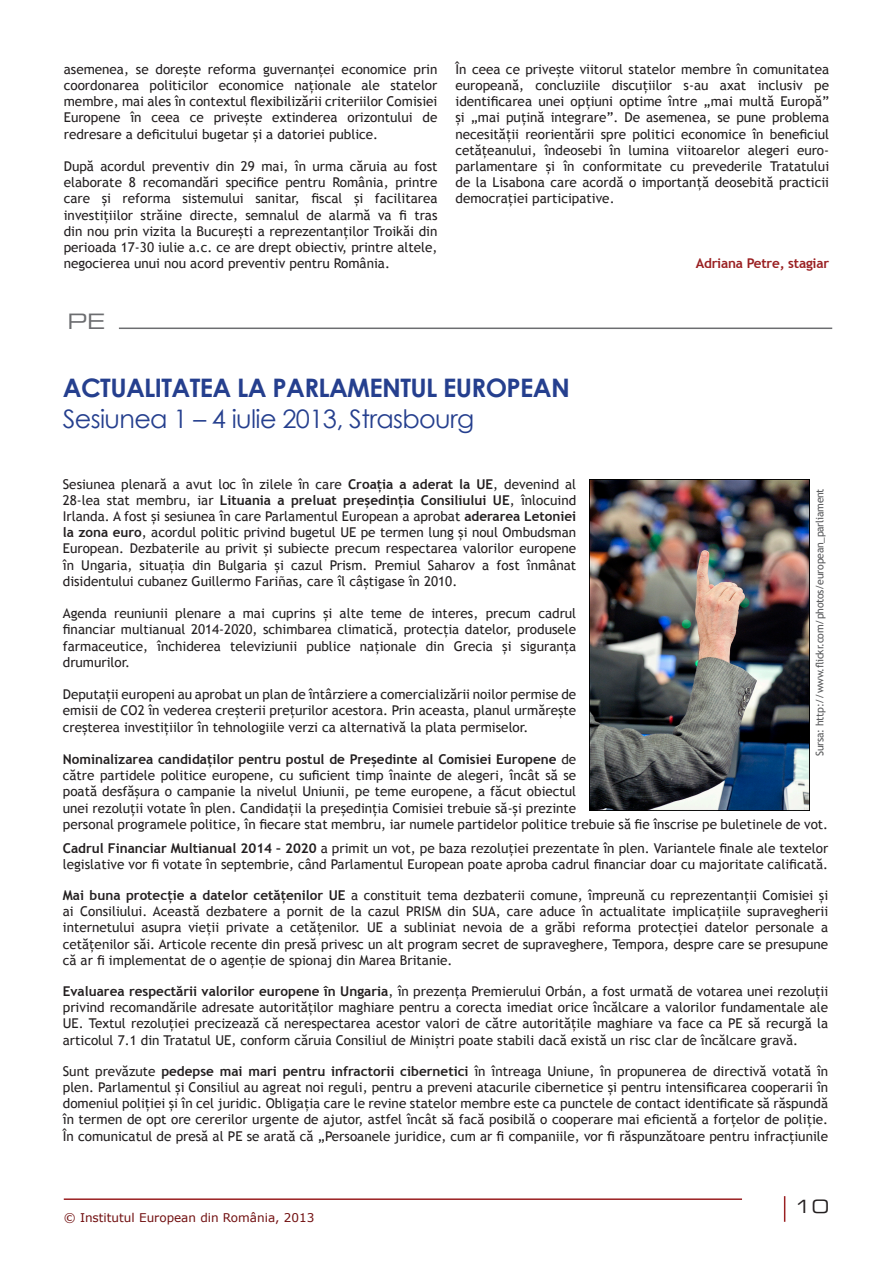
<style>
.page{position:relative;width:893px;height:1263px;background:#fff}
.page>*{position:absolute;margin:0;border:0;box-sizing:border-box;transform-origin:0 0}
.t1{font:700 25.5px "Century Gothic";letter-spacing:-.025em;color:#253f8e}
.t2{font:25.5px "Century Gothic";letter-spacing:-.025em;color:#253f8e}
.t3{font:21px "Eurostile Extended Two";color:#6c6d70}
.t4{font:18px "Eurostile Extended Two";color:#231f20}
.t5{font:13.5px/16.2px "Trebuchet MS";color:#231f20;text-align:justify}
.t6{font:700 13.5px "Trebuchet MS";letter-spacing:-.015em;color:#9a2022}
.t7{font:12px "Verdana";color:#710f10}
.t8{font:10.5px "Trebuchet MS";letter-spacing:-.025em;color:#57585a}
.s1{font-weight:700}
</style>
<div class="page">
<hr style="left:64px;top:1198px;width:678px;height:2px;background:#9a2022">
<svg style="left:784px;top:1196px;width:1px;height:26px"></svg>
<hr style="left:119px;top:328px;width:713px;height:1px;background:#6c6d70">
<img style="left:589px;top:479px;width:221px;height:331px">
<p class="t5" style="left:64px;top:61px;width:375px">asemenea, se doreşte reforma guvernanţei economice prin coordonarea politicilor economice naţionale ale statelor membre, mai ales în contextul flexibilizării criteriilor Comisiei Europene în ceea ce priveşte extinderea orizontului de redresare a deficitului bugetar şi a datoriei publice.</p>
<p class="t5" style="left:64px;top:158px;width:375px">După acordul preventiv din 29 mai, în urma căruia au fost elaborate 8 recomandări specifice pentru România, printre care şi reforma sistemului sanitar, fiscal şi facilitarea investiţiilor străine directe, semnalul de alarmă va fi tras din nou prin vizita la Bucureşti a reprezentanţilor Troikăi din perioada 17-30 iulie a.c. ce are drept obiectiv, printre altele, negocierea unui nou acord preventiv pentru România.</p>
<p class="t3" style="left:68px;top:307px;width:39px">PE</p>
<p class="t5" style="left:455px;top:61px;width:375px">În ceea ce priveşte viitorul statelor membre în comunitatea europeană, concluziile discuţiilor s-au axat inclusiv pe identificarea unei opţiuni optime între „mai multă Europă” şi „mai puţină integrare”. De asemenea, se pune problema necesităţii reorientării spre politici economice în beneficiul cetăţeanului, îndeosebi în lumina viitoarelor alegeri euro&shy;parlamentare şi în conformitate cu prevederile Tratatului de la Lisabona care acordă o importanţă deosebită practicii democraţiei participative.</p>
<p class="t6" style="left:696px;top:255px;width:135px">Adriana Petre, stagiar</p>
<p class="t1" style="left:63px;top:369px;width:509px">ACTUALITATEA LA PARLAMENTUL EUROPEAN</p>
<p class="t2" style="left:63px;top:401px;width:413px">Sesiunea 1 – 4 iulie 2013, Strasbourg</p>
<p class="t5" style="left:63px;top:476px;width:515px">Sesiunea plenară a avut loc în zilele în care <span class="s1">Croaţia a aderat la UE</span>, devenind al 28-lea stat membru, iar <span class="s1">Lituania a preluat preşedinţia Consiliului UE</span>, înlocuind Irlanda. A fost şi sesiunea în care Parlamentul European a aprobat <span class="s1">aderarea Letoniei la zona euro</span>, acordul politic privind bugetul UE pe termen lung şi noul Ombudsman European. Dezbaterile au privit şi subiecte precum respectarea valorilor europene în Ungaria, situaţia din Bulgaria şi cazul Prism. Premiul Saharov a fost înmânat disidentului cubanez Guillermo Fariñas, care îl câştigase în 2010.</p>
<p class="t5" style="left:63px;top:605px;width:515px">Agenda reuniunii plenare a mai cuprins şi alte teme de interes, precum cadrul financiar multianual 2014-2020, schimbarea climatică, protecţia datelor, produsele farmaceutice, închiderea televiziunii publice naţionale din Grecia şi siguranţa drumurilor.</p>
<p class="t5" style="left:63px;top:686px;width:515px">Deputaţii europeni au aprobat un plan de întârziere a comercializării noilor permise de emisii de CO2 în vederea creşterii preţurilor acestora. Prin aceasta, planul urmăreşte creşterea investiţiilor în tehnologiile verzi ca alternativă la plata permiselor.</p>
<p class="t5" style="left:63px;top:751px;width:767px;text-align:left"><span class="s1">Nominalizarea candidaţilor pentru postul de Preşedinte al Comisiei Europene</span> de<br>către partidele politice europene, cu suficient timp înainte de alegeri, încât să se<br>poată desfăşura o campanie la nivelul Uniunii, pe teme europene, a făcut obiectul<br>unei rezoluţii votate în plen. Candidaţii la preşedinţia Comisiei trebuie să-şi prezinte<br>personal programele politice, în fiecare stat membru, iar numele partidelor politice trebuie să fie înscrise pe buletinele de vot.</p>
<p class="t5" style="left:63px;top:840px;width:767px"><span class="s1">Cadrul Financiar Multianual 2014 – 2020</span> a primit un vot, pe baza rezoluţiei prezentate în plen. Variantele finale ale textelor legislative vor fi votate în septembrie, când Parlamentul European poate aproba cadrul financiar doar cu majoritate calificată.</p>
<p class="t5" style="left:63px;top:887px;width:767px"><span class="s1">Mai buna protecţie a datelor cetăţenilor UE</span> a constituit tema dezbaterii comune, împreună cu reprezentanţii Comisiei şi ai Consiliului. Această dezbatere a pornit de la cazul PRISM din SUA, care aduce în actualitate implicaţiile supravegherii internetului asupra vieţii private a cetăţenilor. UE a subliniat nevoia de a grăbi reforma protecţiei datelor personale a cetăţenilor săi. Articole recente din presă privesc un alt program secret de supraveghere, Tempora, despre care se presupune că ar fi implementat de o agenţie de spionaj din Marea Britanie.</p>
<p class="t5" style="left:63px;top:983px;width:767px"><span class="s1">Evaluarea respectării valorilor europene în Ungaria</span>, în prezenţa Premierului Orbán, a fost urmată de votarea unei rezoluţii privind recomandările adresate autorităţilor maghiare pentru a corecta imediat orice încălcare a valorilor fundamentale ale UE. Textul rezoluţiei precizează că nerespectarea acestor valori de către autorităţile maghiare va face ca PE să recurgă la articolul 7.1 din Tratatul UE, conform căruia Consiliul de Miniştri poate stabili dacă există un risc clar de încălcare gravă.</p>
<p class="t5" style="left:63px;top:1063px;width:767px">Sunt prevăzute <span class="s1">pedepse mai mari pentru infractorii cibernetici</span> în întreaga Uniune, în propunerea de directivă votată în plen. Parlamentul şi Consiliul au agreat noi reguli, pentru a preveni atacurile cibernetice şi pentru intensificarea cooperarii în domeniul poliţiei şi în cel juridic. Obligaţia care le revine statelor membre este ca punctele de contact identificate să răspundă în termen de opt ore cererilor urgente de ajutor, astfel încât să facă posibilă o cooperare mai eficientă a forţelor de poliţie.<br>În comunicatul de presă al PE se arată că „Persoanele juridice, cum ar fi companiile, vor fi răspunzătoare pentru infracţiunile</p>
<p class="t8" style="left:813px;top:756px;width:269px;rotate:-90deg">Sursa: http://www.flickr.com/photos/european_parliament</p>
<p class="t7" style="left:64px;top:1210px;width:252px">© Institutul European din România, 2013</p>
<h3 class="t4" style="left:794px;top:1194px;width:36px">10</h3>
</div>
